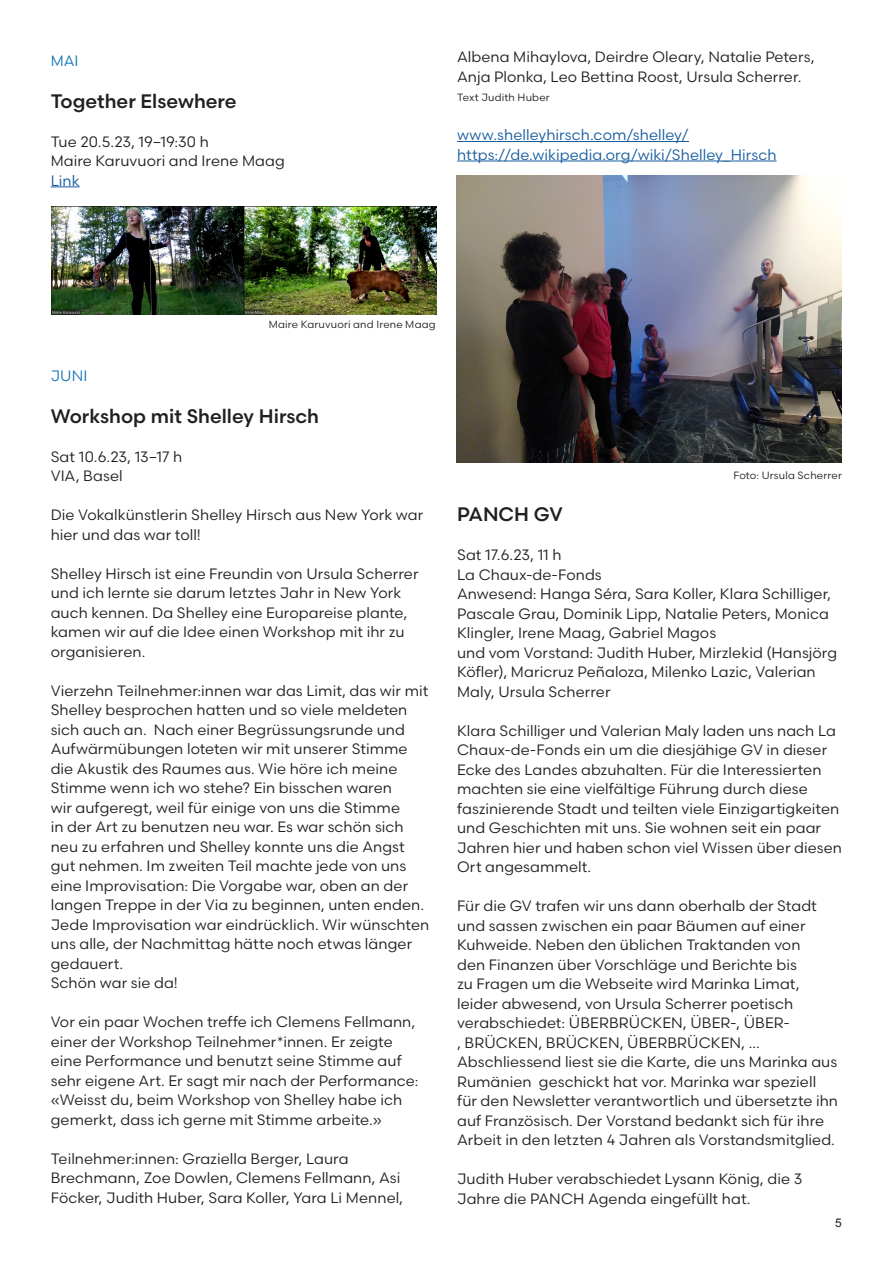
<style>
.page{position:relative;width:893px;height:1263px;background:#fff}
.page>*{position:absolute;margin:0;border:0;box-sizing:border-box;transform-origin:0 0}
.t1{font:500 19.5px "Scandia";color:#231f20}
.Fliesstext{font:15px/19.5px "Scandia";letter-spacing:.005em;color:#231f20}
.Fliesstext-2{font:15px "Scandia";letter-spacing:.005em;color:#175d9e}
.Fliesstext-3{font:15px "Scandia";letter-spacing:.01em;color:#1776bd}
.t2{font:12px "Arial";color:#231f20}
.Fliesstext-4{font:10.5px "Scandia";letter-spacing:.02em;color:#231f20}
</style>
<div class="page">
<svg style="left:51px;top:187px;width:29px;height:1px"></svg>
<img style="left:51px;top:207px;width:385px;height:107px">
<hr style="left:457px;top:141px;width:232px;height:1px;background:#175d9e">
<hr style="left:457px;top:161px;width:320px;height:1px;background:#175d9e">
<img style="left:457px;top:176px;width:385px;height:286px">
<p class="Fliesstext-3" style="left:51px;top:51px;width:29px">MAI</p>
<p class="t1" style="left:51px;top:89px;width:187px">Together Elsewhere</p>
<p class="Fliesstext" style="left:51px;top:131px;width:160px">Tue 20.5.23, 19–19:30 h</p>
<p class="Fliesstext" style="left:51px;top:151px;width:236px">Maire Karuvuori and Irene Maag</p>
<p class="Fliesstext-2" style="left:51px;top:171px;width:31px">Link</p>
<p class="Fliesstext" style="left:457px;top:47px;width:359px">Albena Mihaylova, Deirdre Oleary, Natalie Peters,<br>Anja Plonka, Leo Bettina Roost, Ursula Scherrer.</p>
<p class="Fliesstext-4" style="left:457px;top:91px;width:94px">Text Judith Huber</p>
<p class="Fliesstext-2" style="left:457px;top:126px;width:233px">www.shelleyhirsch.com/shelley/</p>
<p class="Fliesstext-2" style="left:457px;top:145px;width:321px">https://de.wikipedia.org/wiki/Shelley_Hirsch</p>
<p class="Fliesstext-4" style="left:269px;top:318px;width:168px">Maire Karuvuori and Irene Maag</p>
<p class="Fliesstext-3" style="left:51px;top:366px;width:38px">JUNI</p>
<p class="t1" style="left:51px;top:404px;width:270px">Workshop mit Shelley Hirsch</p>
<p class="Fliesstext" style="left:51px;top:446px;width:133px">Sat 10.6.23, 13–17 h</p>
<p class="Fliesstext" style="left:51px;top:466px;width:73px">VIA, Basel</p>
<p class="Fliesstext" style="left:51px;top:505px;width:374px">Die Vokalkünstlerin Shelley Hirsch aus New York war hier und das war toll!</p>
<p class="Fliesstext" style="left:51px;top:563px;width:369px">Shelley Hirsch ist eine Freundin von Ursula Scherrer und ich lernte sie darum letztes Jahr in New York auch kennen. Da Shelley eine Europareise plante, kamen wir auf die Idee einen Workshop mit ihr zu organisieren.</p>
<p class="Fliesstext" style="left:51px;top:680px;width:380px">Vierzehn Teilnehmer:innen war das Limit, das wir mit Shelley besprochen hatten und so viele meldeten sich auch an. Nach einer Begrüssungsrunde und Aufwärmübungen loteten wir mit unserer Stimme die Akustik des Raumes aus. Wie höre ich meine Stimme wenn ich wo stehe? Ein bisschen waren<br>wir aufgeregt, weil für einige von uns die Stimme<br>in der Art zu benutzen neu war. Es war schön sich neu zu erfahren und Shelley konnte uns die Angst gut nehmen. Im zweiten Teil machte jede von uns eine Improvisation: Die Vorgabe war, oben an der langen Treppe in der Via zu beginnen, unten enden.<br>Jede Improvisation war eindrücklich. Wir wünschten uns alle, der Nachmittag hätte noch etwas länger gedauert.</p>
<p class="Fliesstext" style="left:51px;top:973px;width:129px">Schön war sie da!</p>
<p class="Fliesstext" style="left:51px;top:1012px;width:369px">Vor ein paar Wochen treffe ich Clemens Fellmann, einer der Workshop Teilnehmer*innen. Er zeigte eine Performance und benutzt seine Stimme auf sehr eigene Art. Er sagt mir nach der Performance: «Weisst du, beim Workshop von Shelley habe ich gemerkt, dass ich gerne mit Stimme arbeite.»</p>
<p class="Fliesstext" style="left:51px;top:1148px;width:354px">Teilnehmer:innen: Graziella Berger, Laura<br>Brechmann, Zoe Dowlen, Clemens Fellmann, Asi<br>Föcker, Judith Huber, Sara Koller, Yara Li Mennel,</p>
<p class="Fliesstext-4" style="left:733px;top:468px;width:110px">Foto: Ursula Scherrer</p>
<p class="t1" style="left:457px;top:502px;width:107px">PANCH GV</p>
<p class="Fliesstext" style="left:457px;top:545px;width:106px">Sat 17.6.23, 11 h</p>
<p class="Fliesstext" style="left:457px;top:565px;width:146px">La Chaux-de-Fonds</p>
<p class="Fliesstext" style="left:457px;top:584px;width:376px">Anwesend: Hanga Séra, Sara Koller, Klara Schilliger,<br>Pascale Grau, Dominik Lipp, Natalie Peters, Monica<br>Klingler, Irene Maag, Gabriel Magos</p>
<p class="Fliesstext" style="left:457px;top:643px;width:382px">und vom Vorstand: Judith Huber, Mirzlekid (Hansjörg<br>Köfler), Maricruz Peñaloza, Milenko Lazic, Valerian<br>Maly, Ursula Scherrer</p>
<p class="Fliesstext" style="left:457px;top:721px;width:386px">Klara Schilliger und Valerian Maly laden uns nach La Chaux-de-Fonds ein um die diesjähige GV in dieser Ecke des Landes abzuhalten. Für die Interessierten machten sie eine vielfältige Führung durch diese faszinierende Stadt und teilten viele Einzigartigkeiten und Geschichten mit uns. Sie wohnen seit ein paar Jahren hier und haben schon viel Wissen über diesen Ort angesammelt.</p>
<p class="Fliesstext" style="left:457px;top:896px;width:382px">Für die GV trafen wir uns dann oberhalb der Stadt und sassen zwischen ein paar Bäumen auf einer Kuhweide. Neben den üblichen Traktanden von<br>den Finanzen über Vorschläge und Berichte bis<br>zu Fragen um die Webseite wird Marinka Limat, leider abwesend, von Ursula Scherrer poetisch verabschiedet: ÜBERBRÜCKEN, ÜBER-, ÜBER-<br>, BRÜCKEN, BRÜCKEN, ÜBERBRÜCKEN, … Abschliessend liest sie die Karte, die uns Marinka aus Rumänien geschickt hat vor. Marinka war speziell für den Newsletter verantwortlich und übersetzte ihn auf Französisch. Der Vorstand bedankt sich für ihre Arbeit in den letzten 4 Jahren als Vorstandsmitglied.</p>
<p class="Fliesstext" style="left:457px;top:1169px;width:347px">Judith Huber verabschiedet Lysann König, die 3<br>Jahre die PANCH Agenda eingefüllt hat.</p>
<p class="t2" style="left:835px;top:1215px;width:8px">5</p>
</div>
